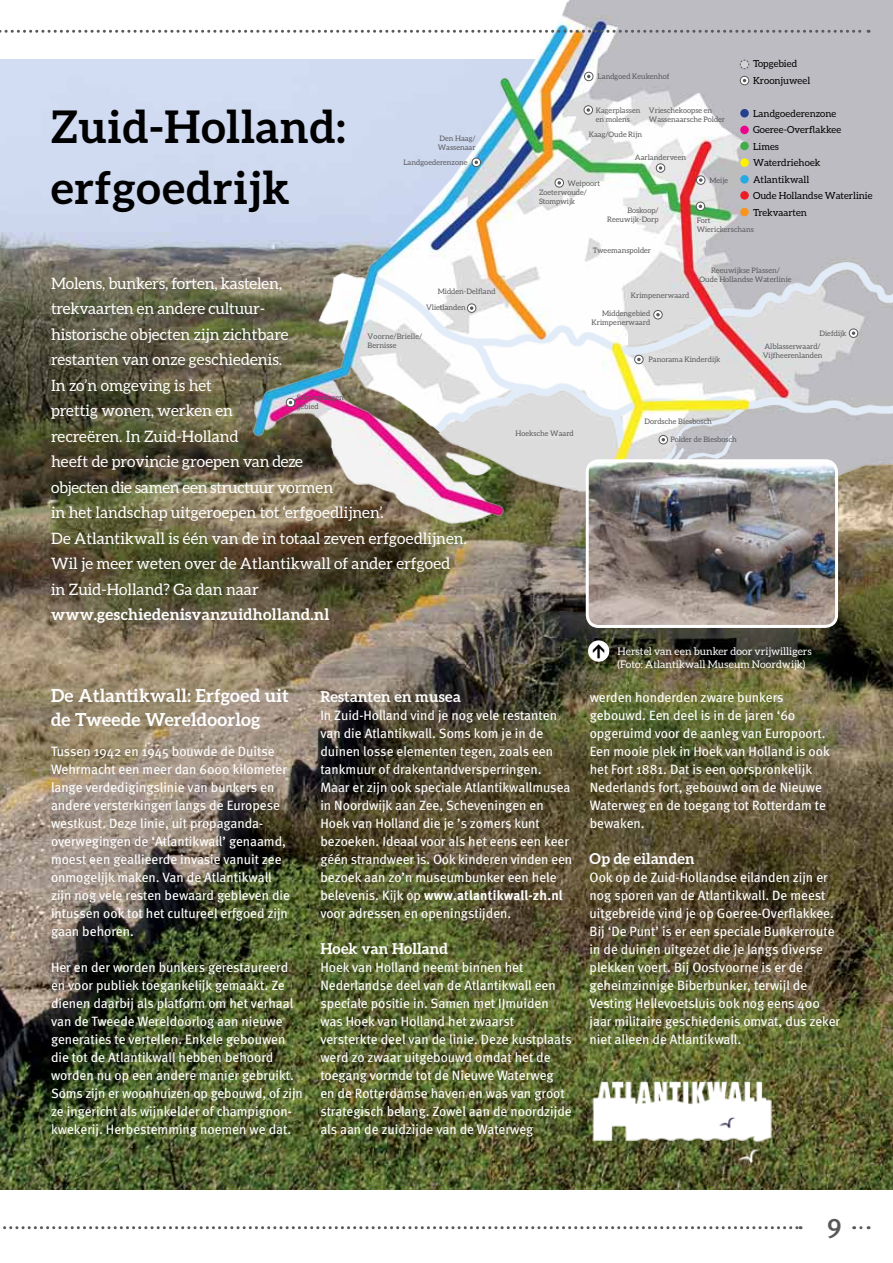
<style>
.page{position:relative;width:893px;height:1263px;background:#fff}
.page>*{position:absolute;margin:0;border:0;box-sizing:border-box;transform-origin:0 0}
.t1{font:700 45px/61.5px "Aleo";letter-spacing:.02em;color:#000}
.t2{font:27px "Meta Medium LF";color:#58595b}
.t3{font:700 18px/24px "Aleo";letter-spacing:.01em;color:#fff}
.t4{font:15.75px/25.5px "Aleo";color:#fff}
.t5{font:700 15.75px "Aleo";letter-spacing:.02em;color:#fff}
.t6{font:700 15px "Aleo";letter-spacing:.01em;color:#fff}
.t7{font:900 15px "DIN";color:#000}
.t8{font:13.5px/18px "Meta";color:#fff}
.t9{font:10.5px/13.5px "Aleo";color:#fff}
.t10{font:9.75px/16.5px "Aleo";color:#000}
.t11{font:7.5px/9px "Aleo";color:#58595b}
.t12{font:7.5px/9px "Aleo";letter-spacing:-.02em;color:#58595b}
.s1{font-weight:700}
</style>
<div class="page">
<img style="left:0;top:60px;width:893px;height:1130px">
<img style="left:239px;top:0;width:654px;height:552px">
<svg style="left:286px;top:398px;width:9px;height:9px"></svg>
<div style="left:286px;top:398px;width:9px;height:9px;border:1px solid #58595b;border-radius:50%"></div>
<svg style="left:467px;top:304px;width:9px;height:8px"></svg>
<div style="left:467px;top:303px;width:9px;height:10px;border:1px solid #58595b;border-radius:50%"></div>
<svg style="left:470px;top:306px;width:3px;height:4px"></svg>
<svg style="left:654px;top:310px;width:8px;height:9px"></svg>
<div style="left:653px;top:310px;width:10px;height:9px;border:1px solid #58595b;border-radius:50%"></div>
<svg style="left:656px;top:313px;width:4px;height:3px"></svg>
<svg style="left:472px;top:158px;width:9px;height:9px"></svg>
<div style="left:472px;top:158px;width:9px;height:9px;border:1px solid #58595b;border-radius:50%"></div>
<div style="left:555px;top:179px;width:8px;height:8px;background:#fff;border-radius:50%"></div>
<div style="left:555px;top:178px;width:9px;height:10px;border:1px solid #58595b;border-radius:50%"></div>
<svg style="left:557px;top:181px;width:4px;height:4px"></svg>
<div style="left:584px;top:106px;width:8px;height:8px;background:#fff;border-radius:50%"></div>
<div style="left:584px;top:105px;width:9px;height:10px;border:1px solid #58595b;border-radius:50%"></div>
<svg style="left:586px;top:108px;width:4px;height:4px"></svg>
<svg style="left:584px;top:72px;width:9px;height:9px"></svg>
<div style="left:584px;top:72px;width:9px;height:9px;border:1px solid #58595b;border-radius:50%"></div>
<svg style="left:696px;top:202px;width:9px;height:9px"></svg>
<div style="left:696px;top:202px;width:9px;height:9px;border:1px solid #58595b;border-radius:50%"></div>
<svg style="left:696px;top:176px;width:9px;height:8px"></svg>
<div style="left:696px;top:175px;width:9px;height:10px;border:1px solid #58595b;border-radius:50%"></div>
<svg style="left:699px;top:178px;width:3px;height:4px"></svg>
<svg style="left:656px;top:164px;width:9px;height:8px"></svg>
<div style="left:656px;top:163px;width:9px;height:10px;border:1px solid #58595b;border-radius:50%"></div>
<svg style="left:659px;top:166px;width:3px;height:4px"></svg>
<svg style="left:635px;top:355px;width:8px;height:9px"></svg>
<div style="left:634px;top:355px;width:9px;height:9px;border:1px solid #58595b;border-radius:50%"></div>
<svg style="left:637px;top:358px;width:4px;height:3px"></svg>
<svg style="left:659px;top:435px;width:8px;height:9px"></svg>
<div style="left:659px;top:435px;width:9px;height:9px;border:1px solid #58595b;border-radius:50%"></div>
<svg style="left:661px;top:438px;width:4px;height:3px"></svg>
<svg style="left:849px;top:329px;width:9px;height:8px"></svg>
<div style="left:849px;top:329px;width:9px;height:9px;border:1px solid #58595b;border-radius:50%"></div>
<svg style="left:852px;top:331px;width:3px;height:4px"></svg>
<svg style="left:861px;top:1226px;width:8px;height:3px"></svg>
<svg style="left:0;top:30px;width:869px;height:3px"></svg>
<svg style="left:3px;top:1226px;width:798px;height:3px"></svg>
<img style="left:572px;top:1060px;width:214px;height:105px">
<div style="left:588px;top:640px;width:21px;height:22px;background:#fff;border-radius:50%"></div>
<img style="left:587px;top:461px;width:249px;height:165px">
<div style="left:586px;top:459px;width:252px;height:169px;border:3px solid #fff;border-radius:11px"></div>
<div style="left:740px;top:109px;width:9px;height:8px;background:#25408f;border-radius:50%"></div>
<svg style="left:739px;top:59px;width:10px;height:10px"></svg>
<div style="left:740px;top:142px;width:9px;height:8px;background:#41ad49;border-radius:50%"></div>
<div style="left:740px;top:191px;width:9px;height:9px;background:#ed1d24;border-radius:50%"></div>
<div style="left:740px;top:126px;width:9px;height:8px;background:#ec008c;border-radius:50%"></div>
<div style="left:740px;top:175px;width:9px;height:9px;background:#27aae1;border-radius:50%"></div>
<div style="left:740px;top:158px;width:9px;height:9px;background:#fff200;border-radius:50%"></div>
<div style="left:740px;top:208px;width:9px;height:8px;background:#f7941e;border-radius:50%"></div>
<svg style="left:740px;top:76px;width:9px;height:9px"></svg>
<div style="left:740px;top:76px;width:9px;height:9px;border:1px solid #58595b;border-radius:50%"></div>
<h1 class="t1" style="left:51px;top:95px;width:296px">Zuid-Holland: erfgoedrijk</h1>
<p class="t11" style="left:438px;top:133px;width:39px">Den Haag/<br>Wassenaar</p>
<p class="t11" style="left:403px;top:158px;width:66px">Landgoederenzone</p>
<p class="t4" style="left:51px;top:270px;width:417px">Molens, bunkers, forten, kastelen,<br>trekvaarten en andere cultuur-<br>historische objecten zijn zichtbare<br>restanten van onze geschiedenis.<br>In zo’n omgeving is het<br>prettig wonen, werken en<br>recreëren. In Zuid-Holland<br>heeft de provincie groepen van deze<br>objecten die samen een structuur vormen<br>in het landschap uitgeroepen tot ‘erfgoedlijnen’.<br>De Atlantikwall is één van de in totaal zeven erfgoedlijnen.<br>Wil je meer weten over de Atlantikwall of ander erfgoed in Zuid-Holland? Ga dan naar</p>
<p class="t5" style="left:51px;top:605px;width:280px">www.geschiedenisvanzuidholland.nl</p>
<p class="t11" style="left:426px;top:284px;width:71px;line-height:15.9px;text-indent:12px">Midden-Delfland<br>Vlietlanden</p>
<p class="t11" style="left:368px;top:332px;width:56px">Voorne/Brielle/<br>Bernisse</p>
<p class="t12" style="left:297px;top:393px;width:51px">Schurvelingen&shy;gebied</p>
<p class="t10" style="left:753px;top:55px;width:59px">Topgebied<br>Kroonjuweel</p>
<p class="t10" style="left:753px;top:105px;width:121px">Landgoederenzone<br>Goeree-Overflakkee<br>Limes<br>Waterdriehoek<br>Atlantikwall<br>Oude Hollandse Waterlinie<br>Trekvaarten</p>
<p class="t11" style="left:598px;top:72px;width:74px">Landgoed Keukenhof</p>
<p class="t11" style="left:649px;top:106px;width:78px">Vrieschekoopse en<br>Wassenaarsche Polder</p>
<p class="t11" style="left:596px;top:106px;width:46px">Kagerplassen en molens</p>
<p class="t11" style="left:589px;top:130px;width:55px">Kaag/Oude Rijn</p>
<p class="t11" style="left:635px;top:153px;width:53px">Aarlanderveen</p>
<p class="t11" style="left:709px;top:176px;width:20px">Meije</p>
<p class="t11" style="left:697px;top:215px;width:59px">Fort<br>Wierickerschans</p>
<p class="t11" style="left:567px;top:178px;width:34px">Weipoort</p>
<p class="t11" style="left:539px;top:188px;width:49px">Zoeterwoude/<br>Stompwijk</p>
<p class="t11" style="left:607px;top:206px;width:53px;text-align:right">Boskoop/<br>Reeuwijk-Dorp</p>
<p class="t11" style="left:593px;top:246px;width:60px">Tweemanspolder</p>
<p class="t11" style="left:631px;top:290px;width:60px">Krimpenerwaard</p>
<p class="t11" style="left:591px;top:309px;width:60px;text-align:right">Middengebied<br>Krimpenerwaard</p>
<p class="t11" style="left:700px;top:265px;width:93px;text-align:center">Reeuwijkse Plassen/<br>Oude Hollandse Waterlinie</p>
<p class="t11" style="left:819px;top:328px;width:28px">Diefdijk</p>
<p class="t11" style="left:515px;top:429px;width:60px">Hoeksche Waard</p>
<p class="t11" style="left:649px;top:354px;width:73px">Panorama Kinderdijk</p>
<p class="t11" style="left:645px;top:417px;width:69px">Dordsche Biesbosch</p>
<p class="t11" style="left:671px;top:435px;width:68px">Polder de Biesbosch</p>
<p class="t11" style="left:763px;top:342px;width:61px">Alblasserwaard/<br>Vijfheerenlanden</p>
<p class="t7" style="left:588px;top:659px;width:17px;rotate:-90deg">&gt;</p>
<p class="t9" style="left:618px;top:644px;width:196px">Herstel van een bunker door vrijwilligers (Foto: Atlantikwall Museum Noordwijk)</p>
<h3 class="t3" style="left:51px;top:683px;width:239px">De Atlantikwall: Erfgoed uit de Tweede Wereldoorlog</h3>
<p class="t8" style="left:51px;top:742px;width:240px">Tussen 1942 en 1945 bouwde de Duitse Wehrmacht een meer dan 6000 kilometer lange verdedigingslinie van bunkers en andere versterkingen langs de Europese westkust. Deze linie, uit propaganda&shy;overwegingen de ‘Atlantikwall’ genaamd, moest een geallieerde invasie vanuit zee onmogelijk maken. Van de Atlantikwall zijn nog vele resten bewaard gebleven die intussen ook tot het cultureel erfgoed zijn gaan behoren.</p>
<p class="t8" style="left:51px;top:958px;width:253px">Her en der worden bunkers gerestaureerd en voor publiek toegankelijk gemaakt. Ze dienen daarbij als platform om het verhaal van de Tweede Wereldoorlog aan nieuwe generaties te vertellen. Enkele gebouwen die tot de Atlantikwall hebben behoord worden nu op een andere manier gebruikt.<br>Soms zijn er woonhuizen op gebouwd, of zijn ze ingericht als wijnkelder of champignon&shy;kwekerij. Herbestemming noemen we dat.</p>
<p class="t6" style="left:320px;top:688px;width:142px">Restanten en musea</p>
<p class="t8" style="left:320px;top:706px;width:253px">In Zuid-Holland vind je nog vele restanten van die Atlantikwall. Soms kom je in de duinen losse elementen tegen, zoals een tankmuur of drakentandversperringen.<br>Maar er zijn ook speciale Atlantikwallmusea in Noordwijk aan Zee, Scheveningen en Hoek van Holland die je ’s zomers kunt bezoeken. Ideaal voor als het eens een keer géén strandweer is. Ook kinderen vinden een bezoek aan zo’n museumbunker een hele belevenis. Kijk op <span class="s1">www.atlantikwall-zh.nl </span>voor adressen en openingstijden.</p>
<p class="t6" style="left:320px;top:940px;width:129px">Hoek van Holland</p>
<p class="t8" style="left:320px;top:958px;width:253px">Hoek van Holland neemt binnen het Nederlandse deel van de Atlantikwall een speciale positie in. Samen met IJmuiden was Hoek van Holland het zwaarst versterkte deel van de linie. Deze kustplaats werd zo zwaar uitgebouwd omdat het de toegang vormde tot de Nieuwe Waterweg<br>en de Rotterdamse haven en was van groot strategisch belang. Zowel aan de noordzijde als aan de zuidzijde van de Waterweg</p>
<p class="t8" style="left:590px;top:688px;width:242px">werden honderden zware bunkers gebouwd. Een deel is in de jaren ‘60 opgeruimd voor de aanleg van Europoort.<br>Een mooie plek in Hoek van Holland is ook het Fort 1881. Dat is een oorspronkelijk Nederlands fort, gebouwd om de Nieuwe Waterweg en de toegang tot Rotterdam te bewaken.</p>
<p class="t6" style="left:590px;top:850px;width:106px">Op de eilanden</p>
<p class="t8" style="left:590px;top:868px;width:252px">Ook op de Zuid-Hollandse eilanden zijn er nog sporen van de Atlantikwall. De meest uitgebreide vind je op Goeree-Overflakkee.<br>Bij ‘De Punt’ is er een speciale Bunkerroute in de duinen uitgezet die je langs diverse plekken voert. Bij Oostvoorne is er de geheimzinnige Biberbunker, terwijl de Vesting Hellevoetsluis ook nog eens 400 jaar militaire geschiedenis omvat, dus zeker niet alleen de Atlantikwall.</p>
<h2 class="t2" style="left:827px;top:1212px;width:17px">9</h2>
</div>
